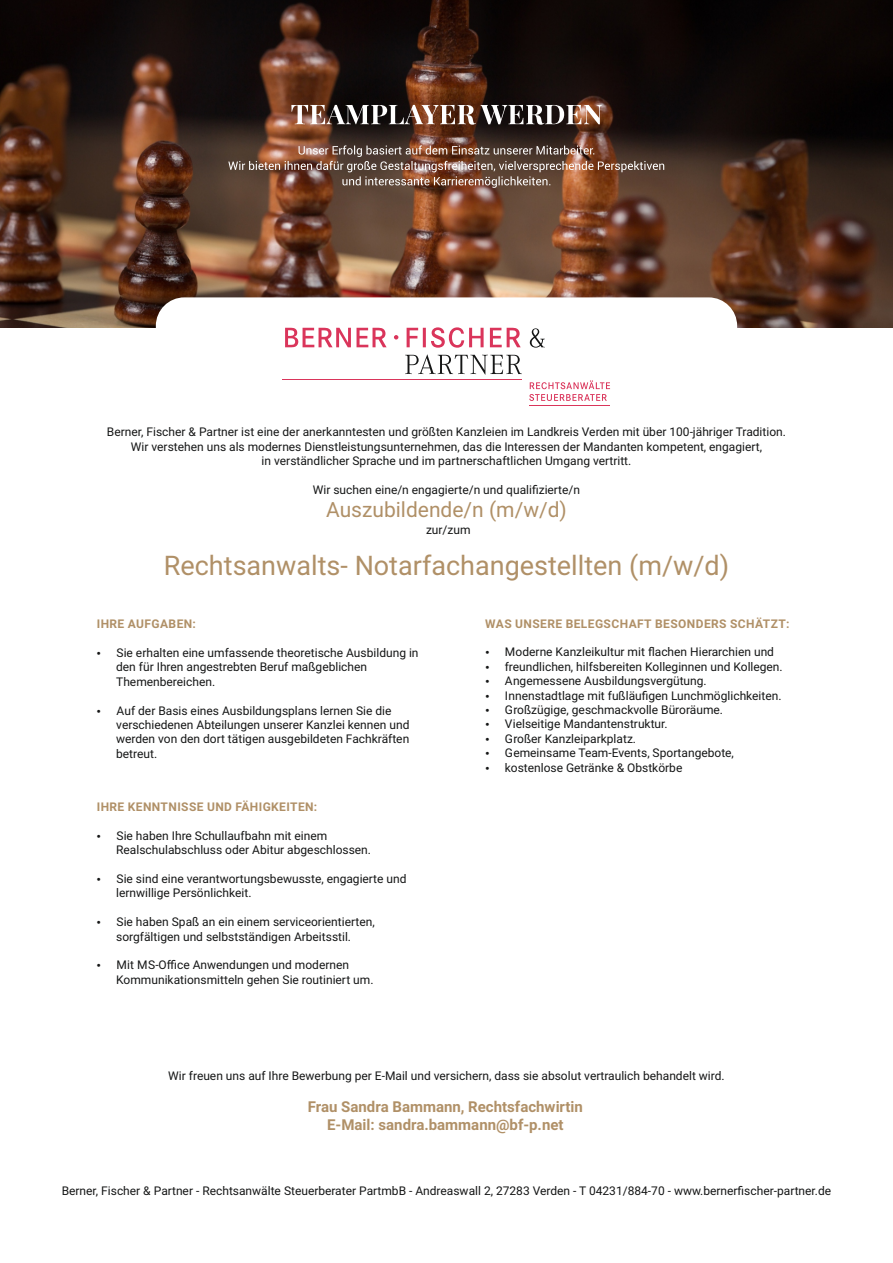
<style>
.page{position:relative;width:893px;height:1263px;background:#fff}
.page>*{position:absolute;margin:0;border:0;box-sizing:border-box;transform-origin:0 0}
.t1{font:27px "Roboto";color:#b09067}
.t2{font:21px "Roboto";color:#b09067}
.t3{font:700 15px/18px "Roboto";color:#b09067;text-align:center}
.t4{font:12px/14.4px "Roboto";color:#151616}
.t5{font:700 12px "Roboto";letter-spacing:.035em;color:#b09067}
</style>
<div class="page">
<img style="left:0;top:0;width:893px;height:328px">
<svg style="left:156px;top:297px;width:581px;height:104px"></svg>
<hr style="left:529px;top:405px;width:81px;height:1px;background:#da355b">
<hr style="left:283px;top:380px;width:239px;height:1px;background:#da355b">
<img style="left:291px;top:105px;width:311px;height:20px">
<img style="left:228px;top:145px;width:436px;height:43px">
<p class="t4" style="left:107px;top:426px;width:680px;text-align:center">Berner, Fischer &amp; Partner ist eine der anerkanntesten und größten Kanzleien im Landkreis Verden mit über 100-jähriger Tradition.<br>Wir verstehen uns als modernes Dienstleistungsunternehmen, das die Interessen der Mandanten kompetent, engagiert,<br>in verständlicher Sprache und im partnerschaftlichen Umgang vertritt.</p>
<p class="t4" style="left:313px;top:484px;width:269px">Wir suchen eine/n engagierte/n und qualifizierte/n</p>
<h2 class="t2" style="left:326px;top:501px;width:242px">Auszubildende/n (m/w/d)</h2>
<p class="t4" style="left:426px;top:523px;width:46px">zur/zum</p>
<h1 class="t1" style="left:164px;top:555px;width:567px">Rechtsanwalts- Notarfachangestellten (m/w/d)</h1>
<p class="t5" style="left:97px;top:619px;width:101px">IHRE AUFGABEN:</p>
<p class="t4" style="left:116px;top:647px;width:304px">Sie erhalten eine umfassende theoretische Ausbildung in den für Ihren angestrebten Beruf maßgeblichen<br>Themenbereichen.</p>
<p class="t4" style="left:116px;top:704px;width:295px">Auf der Basis eines Ausbildungsplans lernen Sie die verschiedenen Abteilungen unserer Kanzlei kennen und werden von den dort tätigen ausgebildeten Fachkräften betreut.</p>
<p class="t5" style="left:97px;top:802px;width:222px">IHRE KENNTNISSE UND FÄHIGKEITEN:</p>
<p class="t4" style="left:116px;top:829px;width:256px">Sie haben Ihre Schullaufbahn mit einem<br>Realschulabschluss oder Abitur abgeschlossen.</p>
<p class="t4" style="left:116px;top:873px;width:292px">Sie sind eine verantwortungsbewusste, engagierte und lernwillige Persönlichkeit.</p>
<p class="t4" style="left:116px;top:916px;width:260px">Sie haben Spaß an ein einem serviceorientierten, sorgfältigen und selbstständigen Arbeitsstil.</p>
<p class="t4" style="left:116px;top:959px;width:259px">Mit MS-Office Anwendungen und modernen<br>Kommunikationsmitteln gehen Sie routiniert um.</p>
<p class="t5" style="left:485px;top:619px;width:306px">WAS UNSERE BELEGSCHAFT BESONDERS SCHÄTZT:</p>
<p class="t4" style="left:505px;top:646px;width:279px">Moderne Kanzleikultur mit flachen Hierarchien und freundlichen, hilfsbereiten Kolleginnen und Kollegen.<br>Angemessene Ausbildungsvergütung.<br>Innenstadtlage mit fußläufigen Lunchmöglichkeiten.<br>Großzügige, geschmackvolle Büroräume.<br>Vielseitige Mandantenstruktur.<br>Großer Kanzleiparkplatz.<br>Gemeinsame Team-Events, Sportangebote, kostenlose Getränke &amp; Obstkörbe</p>
<p class="t4" style="left:168px;top:1070px;width:558px">Wir freuen uns auf Ihre Bewerbung per E-Mail und versichern, dass sie absolut vertraulich behandelt wird.</p>
<p class="t3" style="left:308px;top:1099px;width:277px">Frau Sandra Bammann, Rechtsfachwirtin<br>E-Mail: sandra.bammann@bf-p.net</p>
<p class="t4" style="left:62px;top:1185px;width:771px">Berner, Fischer &amp; Partner - Rechtsanwälte Steuerberater PartmbB - Andreaswall 2, 27283 Verden - T 04231/884-70 - www.bernerfischer-partner.de</p>
</div>
